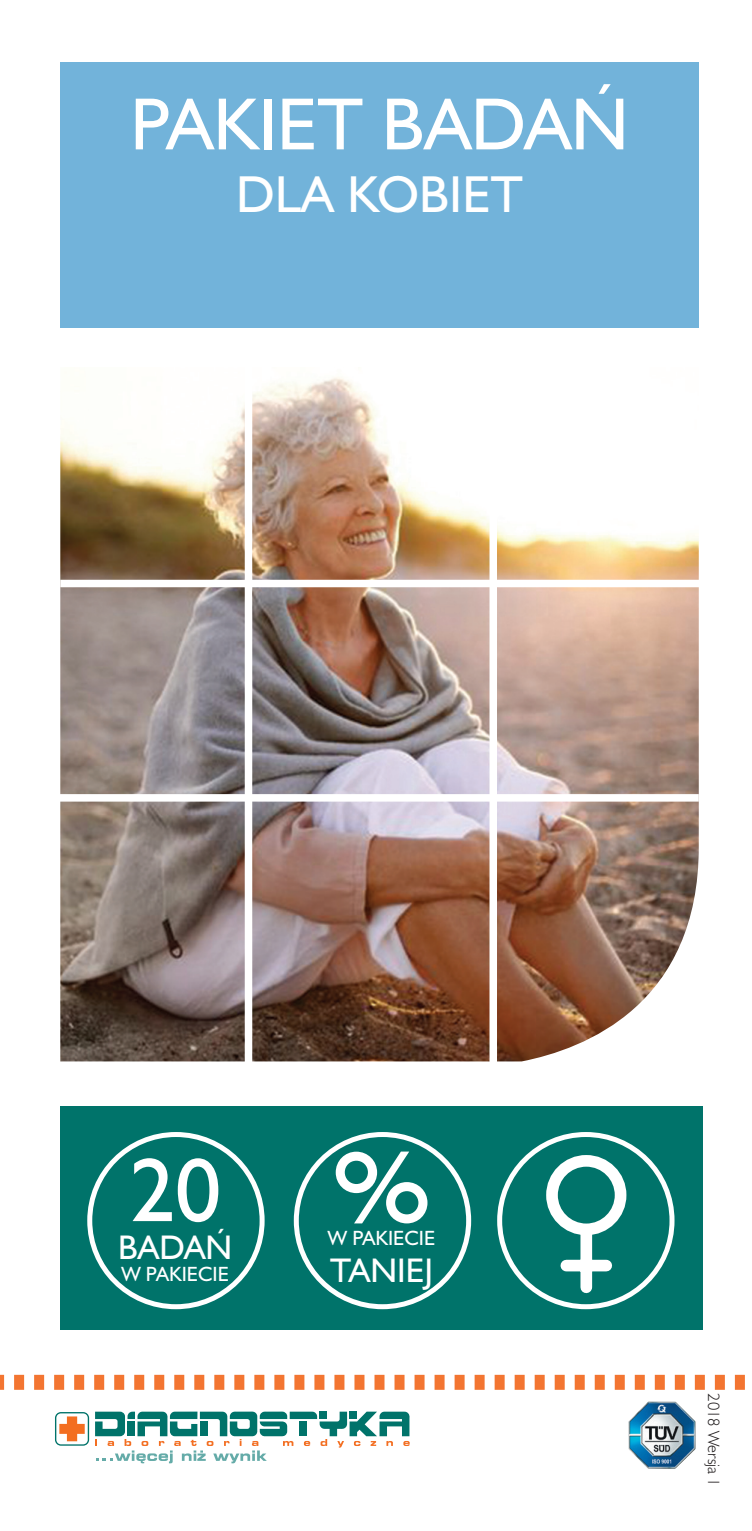
<style>
.page{position:relative;width:752px;height:1531px;background:#fff}
.page>*{position:absolute;margin:0;border:0;box-sizing:border-box;transform-origin:0 0}
.t1{font:92.5px "Humanst 521 PL";color:#fff}
.t2{font:82.25px "Humanst 521 PL";color:#fff}
.t3{font:67.5px "Humanst 521 PL";color:#fff}
.t4{font:47.5px "Humanst 521 PL";color:#fff}
.t5{font:31.25px "Humanst 521 PL";color:#fff}
.t6{font:18.75px "Humanst 521 PL";color:#fff}
.t7{font:300 15px "Humanst 521 Lt PL";color:#231f20}
</style>
<div class="page">
<div style="left:60px;top:1106px;width:642px;height:223px;background:#00736a"></div>
<div style="left:60px;top:62px;width:638px;height:266px;background:#72b3da"></div>
<img style="left:60px;top:377px;width:638px;height:684px">
<svg style="left:0;top:1375px;width:745px;height:15px"></svg>
<img style="left:628px;top:1401px;width:67px;height:68px">
<svg style="left:95px;top:1411px;width:314px;height:52px"></svg>
<svg style="left:55px;top:1412px;width:34px;height:33px"></svg>
<div style="left:60px;top:580px;width:642px;height:7px;background:#fff"></div>
<div style="left:489px;top:367px;width:7px;height:697px;background:#fff"></div>
<div style="left:244px;top:358px;width:8px;height:708px;background:#fff"></div>
<div style="left:56px;top:794px;width:642px;height:7px;background:#fff"></div>
<div style="left:497px;top:1132px;width:177px;height:177px;border:5px solid #fff;border-radius:50%"></div>
<div style="left:293px;top:1132px;width:178px;height:177px;border:5px solid #fff;border-radius:50%"></div>
<div style="left:87px;top:1132px;width:177px;height:177px;border:5px solid #fff;border-radius:50%"></div>
<div style="left:546px;top:1155px;width:80px;height:80px;border:12px solid #fff;border-radius:50%"></div>
<div style="left:566px;top:1260px;width:40px;height:11px;background:#fff"></div>
<div style="left:580px;top:1230px;width:11px;height:57px;background:#fff"></div>
<h3 class="t3" style="left:130px;top:78px;width:499px">PAKIET BADAŃ</h3>
<h3 class="t4" style="left:236px;top:162px;width:288px">DLA KOBIET</h3>
<h2 class="t2" style="left:129px;top:1134px;width:93px">20</h2>
<h3 class="t5" style="left:118px;top:1225px;width:116px">BADAŃ</h3>
<p class="t6" style="left:121px;top:1261px;width:109px">W PAKIECIE</p>
<h1 class="t1" style="left:332px;top:1125px;width:99px">%</h1>
<h3 class="t5" style="left:330px;top:1249px;width:104px">TANIEJ</h3>
<p class="t6" style="left:328px;top:1225px;width:109px">W PAKIECIE</p>
<p class="t7" style="left:723px;top:1393px;width:95px;rotate:90deg">2018 Wersja 1</p>
</div>
